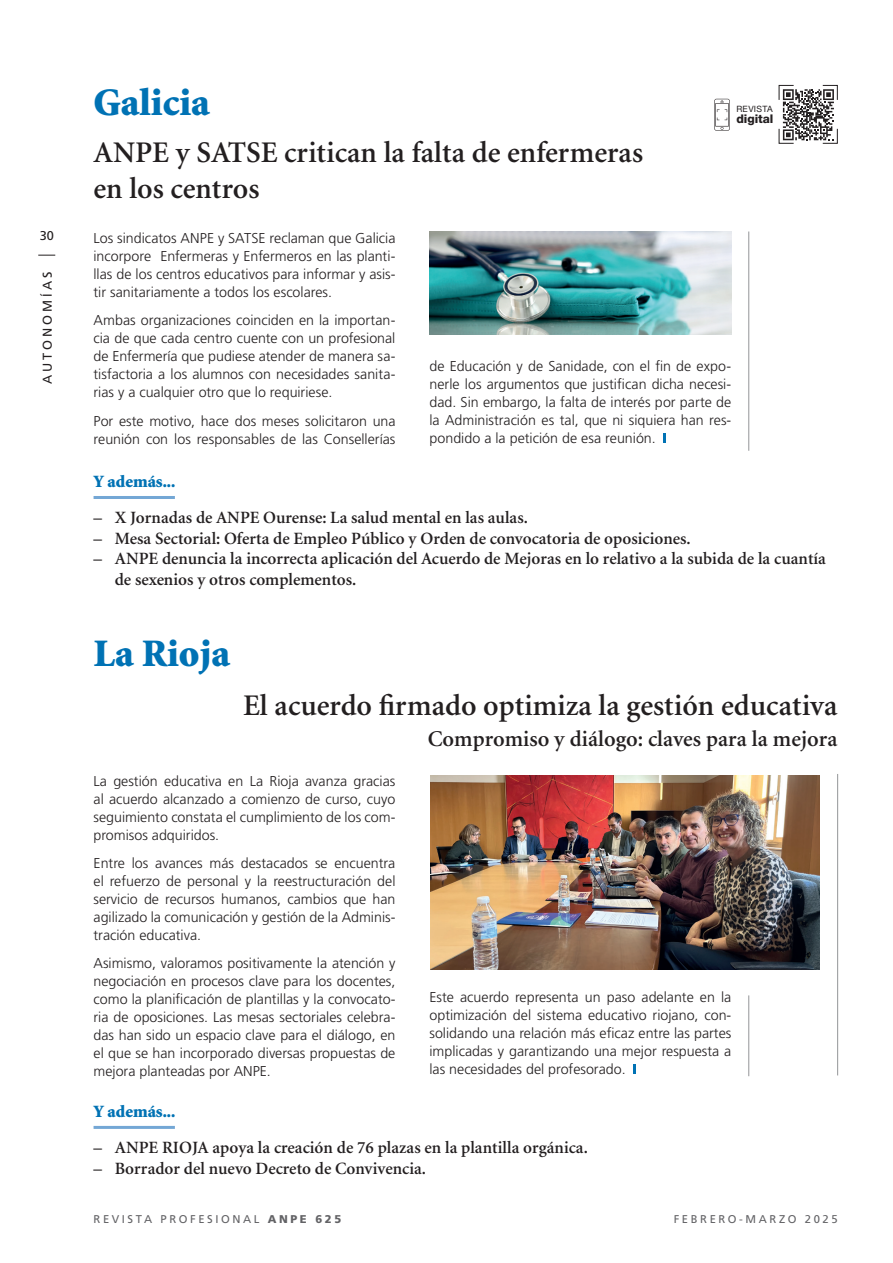
<style>
.page{position:relative;width:893px;height:1263px;background:#fff}
.page>*{position:absolute;margin:0;border:0;box-sizing:border-box;transform-origin:0 0}
.Titular_Editorial{font:900 39px "Minion";color:#0072b4}
.Titular_Editorial-2{font:600 30px/36px "Minion";color:#231f20}
.Titular_Editorial-3{font:600 22.5px "Minion";color:#231f20}
.Titular_Editorial-4{font:600 17.25px/20.7px "Minion";color:#231f20}
.Titular_Editorial-5{font:900 17.25px "Minion";color:#0072b4}
.t1{font:300 14.25px/18px "Frutiger";color:#231f20;text-align:justify}
.t2{font:12.75px "Frutiger";letter-spacing:.23em;color:#231f20}
.t3{font:800 12px "Helvetica Neue LT Std";letter-spacing:-.005em;color:#231f20}
.t4{font:11.25px "Frutiger";letter-spacing:.23em;color:#636366}
.t5{font:8.7px "Helvetica Neue LT Std";letter-spacing:.03em;color:#231f20}
.s1{font-weight:900}
</style>
<div class="page">
<svg style="left:38px;top:255px;width:17px;height:1px"></svg>
<svg style="left:714px;top:99px;width:16px;height:32px"></svg>
<svg style="left:778px;top:85px;width:60px;height:59px"></svg>
<hr style="left:94px;top:496px;width:81px;height:3px;background:#74a7d5">
<hr style="left:94px;top:1126px;width:81px;height:3px;background:#74a7d5">
<hr style="left:748px;top:231px;width:1px;height:220px;background:#939598">
<hr style="left:748px;top:995px;width:1px;height:81px;background:#939598">
<hr style="left:837px;top:774px;width:1px;height:301px;background:#939598">
<img style="left:431px;top:775px;width:388px;height:194px">
<svg style="left:663px;top:433px;width:3px;height:10px"></svg>
<img style="left:429px;top:231px;width:302px;height:104px">
<svg style="left:633px;top:1064px;width:3px;height:10px"></svg>
<p class="t2" style="left:40px;top:228px;width:16px">30</p>
<p class="t2" style="left:40px;top:384px;width:114px;rotate:-90deg">AUTONOMÍAS</p>
<p class="Titular_Editorial" style="left:94px;top:82px;width:118px">Galicia</p>
<p class="Titular_Editorial-2" style="left:94px;top:135px;width:551px">ANPE y SATSE critican la falta de enfermeras en los centros</p>
<p class="t5" style="left:736px;top:104px;width:38px">REVISTA</p>
<p class="t3" style="left:736px;top:112px;width:39px">digital</p>
<p class="t1" style="left:94px;top:229px;width:303px">Los sindicatos ANPE y SATSE reclaman que Galicia incorpore Enfermeras y Enfermeros en las planti&shy;llas de los centros educativos para informar y asis&shy;tir sanitariamente a todos los escolares.</p>
<p class="t1" style="left:94px;top:311px;width:303px">Ambas organizaciones coinciden en la importan&shy;cia de que cada centro cuente con un profesional de Enfermería que pudiese atender de manera sa&shy;tisfactoria a los alumnos con necesidades sanita&shy;rias y a cualquier otro que lo requiriese.</p>
<p class="t1" style="left:94px;top:412px;width:303px">Por este motivo, hace dos meses solicitaron una reunión con los responsables de las Consellerías</p>
<p class="t1" style="left:429px;top:357px;width:303px">de Educación y de Sanidade, con el fin de expo&shy;nerle los argumentos que justifican dicha necesi&shy;dad. Sin embargo, la falta de interés por parte de la Administración es tal, que ni siquiera han res&shy;pondido a la petición de esa reunión.</p>
<p class="Titular_Editorial-5" style="left:94px;top:473px;width:83px">Y además...</p>
<p class="Titular_Editorial-4" style="left:94px;top:508px;width:436px">– X Jornadas de ANPE Ourense: La salud mental en las aulas.</p>
<p class="Titular_Editorial-4" style="left:94px;top:528px;width:599px">– Mesa Sectorial: Oferta de Empleo Público y Orden de convocatoria de oposiciones.</p>
<p class="Titular_Editorial-4" style="left:115px;top:549px;width:713px;text-indent:-21px">– ANPE denuncia la incorrecta aplicación del Acuerdo de Mejoras en lo relativo a la subida de la cuantía de sexenios y otros complementos.</p>
<p class="Titular_Editorial" style="left:94px;top:634px;width:138px">La Rioja</p>
<p class="Titular_Editorial-2" style="left:243px;top:688px;width:596px">El acuerdo firmado optimiza la gestión educativa</p>
<p class="Titular_Editorial-3" style="left:428px;top:727px;width:411px">Compromiso y diálogo: claves para la mejora</p>
<p class="t1" style="left:94px;top:772px;width:303px">La gestión educativa en La Rioja avanza gracias al acuerdo alcanzado a comienzo de curso, cuyo seguimiento constata el cumplimiento de los com&shy;promisos adquiridos.</p>
<p class="t1" style="left:94px;top:854px;width:303px">Entre los avances más destacados se encuentra el refuerzo de personal y la reestructuración del servicio de recursos humanos, cambios que han agilizado la comunicación y gestión de la Adminis&shy;tración educativa.</p>
<p class="t1" style="left:94px;top:953px;width:303px">Asimismo, valoramos positivamente la atención y negociación en procesos clave para los docentes, como la planificación de plantillas y la convocato&shy;ria de oposiciones. Las mesas sectoriales celebra&shy;das han sido un espacio clave para el diálogo, en el que se han incorporado diversas propuestas de mejora planteadas por ANPE.</p>
<p class="t1" style="left:429px;top:988px;width:303px">Este acuerdo representa un paso adelante en la optimización del sistema educativo riojano, con&shy;solidando una relación más eficaz entre las partes implicadas y garantizando una mejor respuesta a las necesidades del profesorado.</p>
<p class="Titular_Editorial-5" style="left:94px;top:1103px;width:83px">Y además...</p>
<p class="Titular_Editorial-4" style="left:94px;top:1137px;width:496px">– ANPE RIOJA apoya la creación de 76 plazas en la plantilla orgánica.</p>
<p class="Titular_Editorial-4" style="left:94px;top:1158px;width:334px">– Borrador del nuevo Decreto de Convivencia.</p>
<p class="t4" style="left:94px;top:1212px;width:249px">REVISTA PROFESIONAL <span class="s1">ANPE 625</span></p>
<p class="t4" style="left:674px;top:1212px;width:166px">FEBRERO-MARZO 2025</p>
</div>
